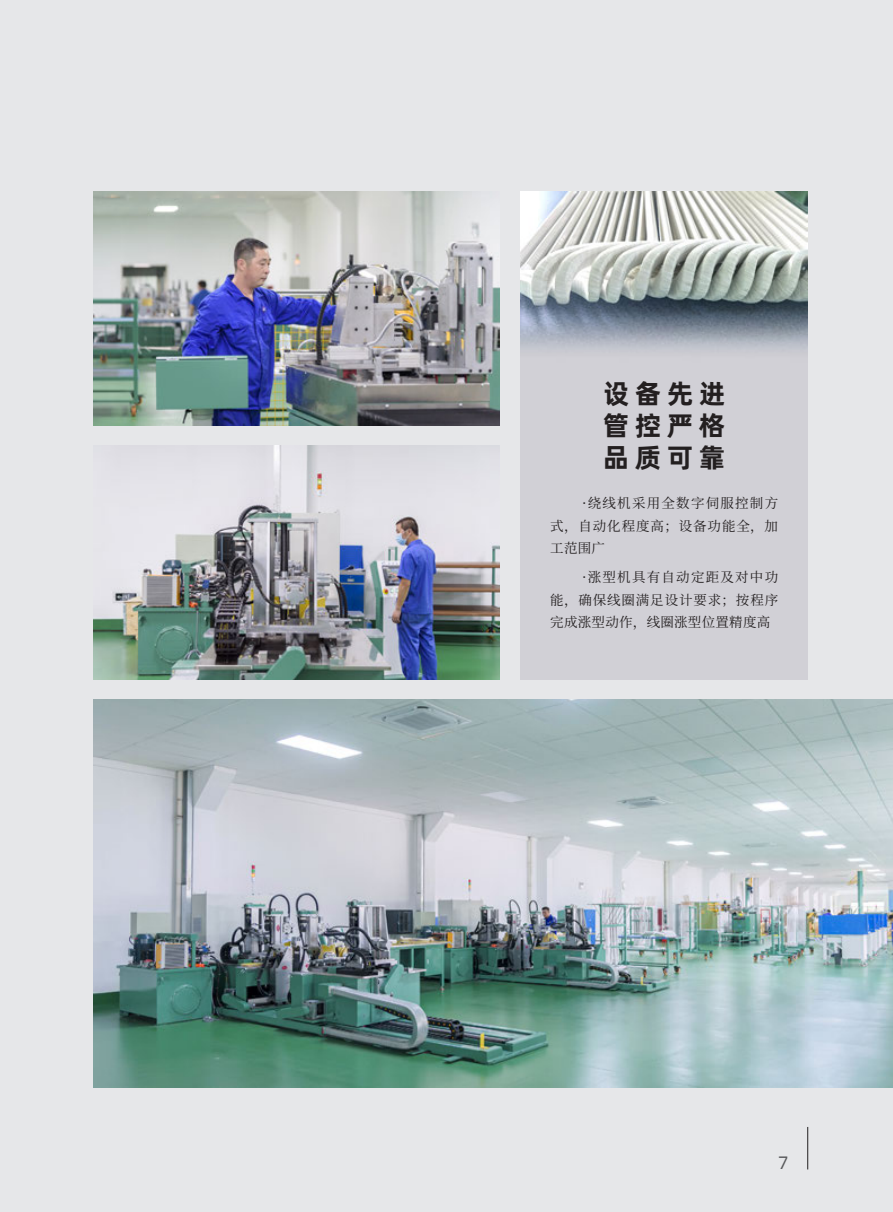
<style>
.page{position:relative;width:893px;height:1212px;background:#e6e7e9}
.page>*{position:absolute;margin:0;border:0;box-sizing:border-box;transform-origin:0 0}
.t1{font:27px "Alibaba Pu Hui Ti B";letter-spacing:.2em;color:#231f20}
.t2{font:18px "Alibaba Sans";color:#57585a}
.思源宋体{font:13.5px/22.5px "Source Han Serif SC";letter-spacing:.07em;color:#231f20;text-align:justify}
</style>
<div class="page">
<img style="left:94px;top:699px;width:799px;height:388px">
<img style="left:94px;top:191px;width:406px;height:235px">
<img style="left:94px;top:445px;width:406px;height:235px">
<img style="left:521px;top:191px;width:286px;height:489px">
<hr style="left:807px;top:1127px;width:1px;height:42px;background:#231f20">
<p class="t1" style="left:603px;top:372px;width:124px">设备先进</p>
<p class="t1" style="left:603px;top:404px;width:124px">管控严格</p>
<p class="t1" style="left:603px;top:437px;width:124px">品质可靠</p>
<p class="思源宋体" style="left:550px;top:492px;width:229px;text-indent:32px">·绕线机采用全数字伺服控制方式，自动化程度高；设备功能全，加工范围广</p>
<p class="思源宋体" style="left:550px;top:566px;width:229px;text-indent:32px">·涨型机具有自动定距及对中功能，确保线圈满足设计要求；按程序完成涨型动作，线圈涨型位置精度高</p>
<p class="t2" style="left:778px;top:1149px;width:12px">7</p>
</div>
